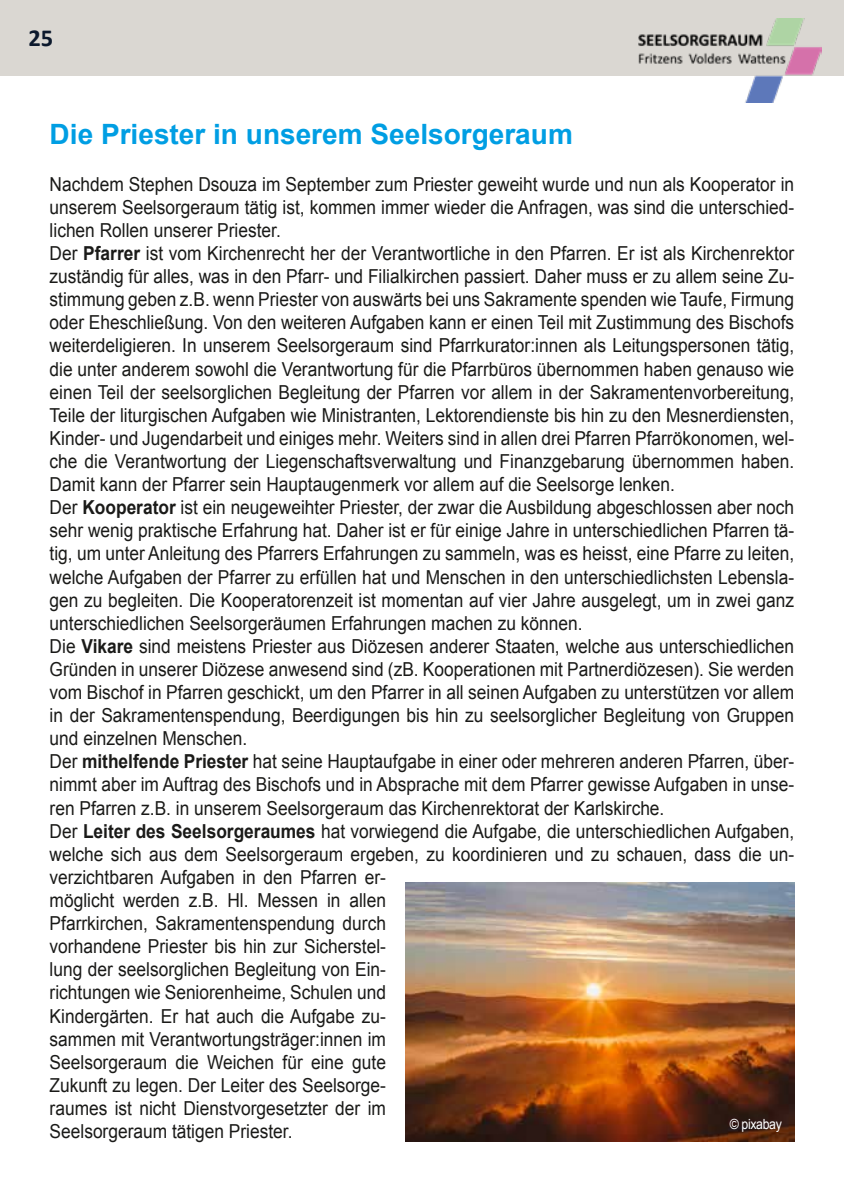
<style>
.page{position:relative;width:844px;height:1191px;background:#fff}
.page>*{position:absolute;margin:0;border:0;box-sizing:border-box;transform-origin:0 0}
.t1{font:700 28px "Arial";color:#009ee3}
.t2{font:700 24.5px "Calibri";color:#0c192d}
.t3{font:19.25px/23.1px "Arial";color:#1a1a18;scale:.9 1}
.t4{font:14px "Arial";letter-spacing:-.03em;color:#fff;scale:.88 1}
.s1{font-weight:700}
</style>
<div class="page">
<div style="left:0;top:0;width:843px;height:76px;background:#dad7d2"></div>
<img style="left:638px;top:18px;width:182px;height:85px">
<img style="left:406px;top:882px;width:388px;height:259px">
<p class="t2" style="left:29px;top:22px;width:26px">25</p>
<h1 class="t1" style="left:50px;top:116px;width:524px">Die Priester in unserem Seelsorgeraum</h1>
<p class="t3" style="left:50px;top:172px;width:828px">Nachdem Stephen Dsouza im September zum Priester geweiht wurde und nun als Kooperator in unserem Seelsorgeraum tätig ist, kommen immer wieder die Anfragen, was sind die unterschied&shy;lichen Rollen unserer Priester.<br>Der <span class="s1">Pfarrer</span> ist vom Kirchenrecht her der Verantwortliche in den Pfarren. Er ist als Kirchenrektor zuständig für alles, was in den Pfarr- und Filialkirchen passiert. Daher muss er zu allem seine Zu&shy;stimmung geben z.B. wenn Priester von auswärts bei uns Sakramente spenden wie Taufe, Firmung oder Eheschließung. Von den weiteren Aufgaben kann er einen Teil mit Zustimmung des Bischofs weiterdeligieren. In unserem Seelsorgeraum sind Pfarrkurator:innen als Leitungspersonen tätig, die unter anderem sowohl die Verantwortung für die Pfarrbüros übernommen haben genauso wie einen Teil der seelsorglichen Begleitung der Pfarren vor allem in der Sakramentenvorbereitung, Teile der liturgischen Aufgaben wie Ministranten, Lektorendienste bis hin zu den Mesnerdiensten, Kinder- und Jugendarbeit und einiges mehr. Weiters sind in allen drei Pfarren Pfarrökonomen, wel&shy;che die Verantwortung der Liegenschaftsverwaltung und Finanzgebarung übernommen haben.<br>Damit kann der Pfarrer sein Hauptaugenmerk vor allem auf die Seelsorge lenken.<br>Der <span class="s1">Kooperator</span> ist ein neugeweihter Priester, der zwar die Ausbildung abgeschlossen aber noch sehr wenig praktische Erfahrung hat. Daher ist er für einige Jahre in unterschiedlichen Pfarren tä&shy;tig, um unter Anleitung des Pfarrers Erfahrungen zu sammeln, was es heisst, eine Pfarre zu leiten, welche Aufgaben der Pfarrer zu erfüllen hat und Menschen in den unterschiedlichsten Lebensla&shy;gen zu begleiten. Die Kooperatorenzeit ist momentan auf vier Jahre ausgelegt, um in zwei ganz unterschiedlichen Seelsorgeräumen Erfahrungen machen zu können.<br>Die <span class="s1">Vikare</span> sind meistens Priester aus Diözesen anderer Staaten, welche aus unterschiedlichen Gründen in unserer Diözese anwesend sind (zB. Kooperationen mit Partnerdiözesen). Sie werden vom Bischof in Pfarren geschickt, um den Pfarrer in all seinen Aufgaben zu unterstützen vor allem in der Sakramentenspendung, Beerdigungen bis hin zu seelsorglicher Begleitung von Gruppen und einzelnen Menschen.<br>Der <span class="s1">mithelfende Priester</span> hat seine Hauptaufgabe in einer oder mehreren anderen Pfarren, über&shy;nimmt aber im Auftrag des Bischofs und in Absprache mit dem Pfarrer gewisse Aufgaben in unse&shy;ren Pfarren z.B. in unserem Seelsorgeraum das Kirchenrektorat der Karlskirche.<br>Der <span class="s1">Leiter des Seelsorgeraumes</span> hat vorwiegend die Aufgabe, die unterschiedlichen Aufgaben, welche sich aus dem Seelsorgeraum ergeben, zu koordinieren und zu schauen, dass die un&shy;verzichtbaren Aufgaben in den Pfarren er-<br>möglicht werden z.B. Hl. Messen in allen<br>Pfarrkirchen, Sakramentenspendung durch<br>vorhandene Priester bis hin zur Sicherstel-<br>lung der seelsorglichen Begleitung von Ein-<br>richtungen wie Seniorenheime, Schulen und<br>Kindergärten. Er hat auch die Aufgabe zu-<br>sammen mit Verantwortungsträger:innen im<br>Seelsorgeraum die Weichen für eine gute<br>Zukunft zu legen. Der Leiter des Seelsorge-<br>raumes ist nicht Dienstvorgesetzter der im<br>Seelsorgeraum tätigen Priester.</p>
<p class="t4" style="left:729px;top:1114px;width:61px">© pixabay</p>
</div>
